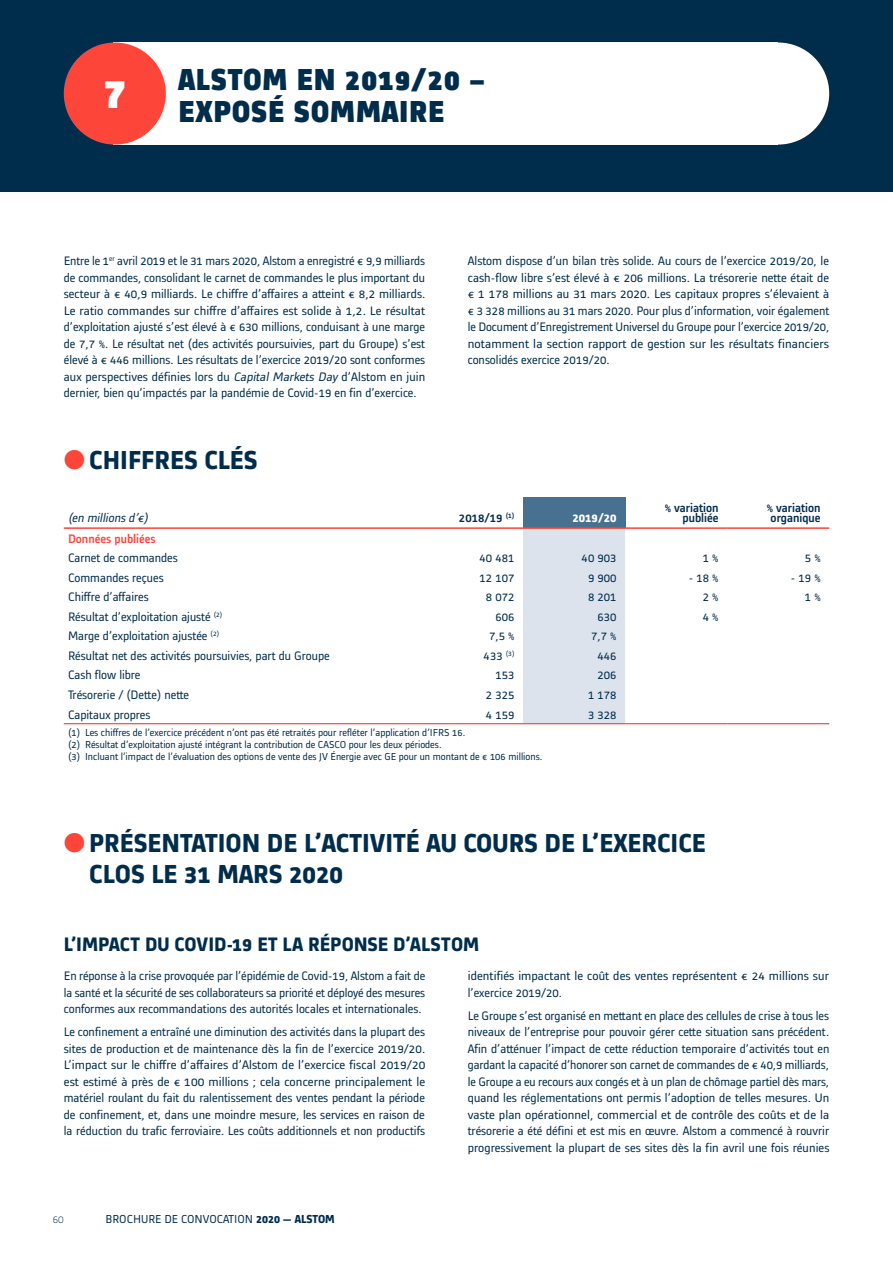
<style>
.page{position:relative;width:893px;height:1263px;background:#fff}
.page>*{position:absolute;margin:0;border:0;box-sizing:border-box;transform-origin:0 0}
.t1{font:900 46.35px "Alstom";color:#fff}
.t2{font:900 31.5px/31.5px "Alstom";letter-spacing:.025em;color:#002d4c}
.t3{font:700 27px/31px "Alstom";color:#002d4c}
.t4{font:700 20.25px "Alstom";color:#002d4c}
.t5{font:12.75px/16.5px "Alstom";color:#002d4c;text-align:justify}
.t6{font:12.75px/16.5px "Alstom";color:#002d4c;scale:1.04 1}
.t7{font:500 12.75px/10.5px "Alstom";color:#002d4c;text-align:right}
.t8{font:italic 12.75px "Alstom";color:#002d4c}
.t9{font:500 12.75px "Alstom";color:#fd4539}
.t10{font:700 12.75px "Alstom";color:#fff}
.t11{font:12px "Alstom";color:#002d4c}
.t12{font:300 11.1px "Alstom";color:#002d4c}
.t13{font:10.5px/12px "Alstom";color:#002d4c}
.s1{font-style:italic}
.s2{color:#fd4539}
.s3{font-weight:700}
</style>
<div class="page">
<div style="left:0;top:0;width:892px;height:191px;background:#002d4c"></div>
<div style="left:122px;top:43px;width:649px;height:102px;background:#fff"></div>
<div style="left:64px;top:43px;width:102px;height:102px;background:#fd4539;border-radius:50%"></div>
<div style="left:727px;top:43px;width:102px;height:102px;background:#fff;border-radius:50%"></div>
<div style="left:523px;top:497px;width:102px;height:31px;background:#487090"></div>
<div style="left:523px;top:529px;width:102px;height:194px;background:#dde3ed"></div>
<hr style="left:64px;top:527px;width:357px;height:2px;background:#fd4539">
<hr style="left:421px;top:527px;width:102px;height:2px;background:#fd4539">
<hr style="left:523px;top:527px;width:102px;height:2px;background:#fd4539">
<hr style="left:625px;top:527px;width:102px;height:2px;background:#fd4539">
<hr style="left:727px;top:527px;width:102px;height:2px;background:#fd4539">
<hr style="left:64px;top:723px;width:357px;height:1px;background:#fd4539">
<hr style="left:421px;top:723px;width:102px;height:1px;background:#fd4539">
<hr style="left:523px;top:723px;width:102px;height:1px;background:#fd4539">
<hr style="left:625px;top:723px;width:102px;height:1px;background:#fd4539">
<hr style="left:727px;top:723px;width:102px;height:1px;background:#fd4539">
<h1 class="t1" style="left:103px;top:61px;width:25px">7</h1>
<h2 class="t2" style="left:179px;top:62px;width:308px">ALSTOM EN 2019/20 –<br>EXPOSÉ SOMMAIRE</h2>
<p class="t5" style="left:64px;top:252px;width:363px">Entre le 1<sup>er</sup> avril 2019 et le 31 mars 2020, Alstom a enregistré € 9,9 milliards de commandes, consolidant le carnet de commandes le plus important du secteur à € 40,9 milliards. Le chiffre d’affaires a atteint € 8,2 milliards.<br>Le ratio commandes sur chiffre d’affaires est solide à 1,2. Le résultat d’exploitation ajusté s’est élevé à € 630 millions, conduisant à une marge de 7,7 %. Le résultat net (des activités poursuivies, part du Groupe) s’est élevé à € 446 millions. Les résultats de l’exercice 2019/20 sont conformes aux perspectives définies lors du <span class="s1">Capital Markets Day</span> d’Alstom en juin dernier, bien qu’impactés par la pandémie de Covid-19 en fin d’exercice.</p>
<p class="t5" style="left:468px;top:252px;width:363px">Alstom dispose d’un bilan très solide. Au cours de l’exercice 2019/20, le cash-flow libre s’est élevé à € 206 millions. La trésorerie nette était de € 1 178 millions au 31 mars 2020. Les capitaux propres s’élevaient à € 3 328 millions au 31 mars 2020. Pour plus d’information, voir également le Document d’Enregistrement Universel du Groupe pour l’exercice 2019/20, notamment la section rapport de gestion sur les résultats financiers consolidés exercice 2019/20.</p>
<h3 class="t3" style="left:64px;top:443px;width:196px"><span class="s2">●</span>CHIFFRES CLÉS</h3>
<p class="t8" style="left:68px;top:509px;width:84px">(en millionsd’€)</p>
<p class="t7" style="left:459px;top:512px;width:57px">2018/19 <sup>(1)</sup></p>
<p class="t10" style="left:572px;top:509px;width:46px">2019/20</p>
<p class="t7" style="left:665px;top:501px;width:55px">% variation publiée</p>
<p class="t7" style="left:767px;top:501px;width:55px;text-align:center">% variation organique</p>
<p class="t9" style="left:68px;top:529px;width:89px">Données publiées</p>
<p class="t5" style="left:68px;top:549px;width:111px">Carnet de commandes</p>
<p class="t5" style="left:480px;top:549px;width:36px">40 481</p>
<p class="t5" style="left:582px;top:549px;width:36px">40 903</p>
<p class="t5" style="left:703px;top:549px;width:17px">1%</p>
<p class="t5" style="left:805px;top:549px;width:17px">5%</p>
<p class="t5" style="left:68px;top:568px;width:97px">Commandes reçues</p>
<p class="t5" style="left:480px;top:568px;width:36px">12 107</p>
<p class="t5" style="left:588px;top:568px;width:30px">9 900</p>
<p class="t5" style="left:689px;top:568px;width:31px">-18%</p>
<p class="t5" style="left:791px;top:568px;width:31px">-19%</p>
<p class="t5" style="left:68px;top:588px;width:82px">Chiffre d’affaires</p>
<p class="t5" style="left:486px;top:588px;width:30px">8 072</p>
<p class="t5" style="left:588px;top:588px;width:30px">8 201</p>
<p class="t5" style="left:703px;top:588px;width:17px">2%</p>
<p class="t5" style="left:805px;top:588px;width:17px">1%</p>
<p class="t5" style="left:68px;top:607px;width:156px">Résultat d’exploitation ajusté <sup>(2)</sup></p>
<p class="t5" style="left:495px;top:607px;width:21px">606</p>
<p class="t5" style="left:597px;top:607px;width:21px">630</p>
<p class="t5" style="left:703px;top:607px;width:17px">4%</p>
<p class="t5" style="left:68px;top:627px;width:153px">Marge d’exploitation ajustée <sup>(2)</sup></p>
<p class="t5" style="left:489px;top:627px;width:27px">7,5 %</p>
<p class="t5" style="left:591px;top:627px;width:27px">7,7 %</p>
<p class="t5" style="left:68px;top:646px;width:263px">Résultat net des activités poursuivies, part du Groupe</p>
<p class="t5" style="left:484px;top:646px;width:32px">433 <sup>(3)</sup></p>
<p class="t5" style="left:597px;top:646px;width:21px">446</p>
<p class="t5" style="left:68px;top:666px;width:74px">Cash flow libre</p>
<p class="t5" style="left:495px;top:666px;width:21px">153</p>
<p class="t5" style="left:597px;top:666px;width:21px">206</p>
<p class="t5" style="left:68px;top:685px;width:123px">Trésorerie / (Dette) nette</p>
<p class="t5" style="left:486px;top:685px;width:30px">2 325</p>
<p class="t5" style="left:588px;top:685px;width:30px">1 178</p>
<p class="t5" style="left:68px;top:705px;width:84px">Capitaux propres</p>
<p class="t5" style="left:486px;top:705px;width:30px">4 159</p>
<p class="t5" style="left:588px;top:705px;width:30px">3 328</p>
<p class="t13" style="left:68px;top:726px;width:476px">(1) Les chiffres de l’exercice précédent n’ont pas été retraités pour refléter l’application d’IFRS 16.<br>(2) Résultat d’exploitation ajusté intégrant la contribution de CASCO pour les deux périodes.<br>(3) Incluant l’impact de l’évaluation des options de vente des JV Énergie avec GE pour un montant de € 106 millions.</p>
<h3 class="t3" style="left:89px;top:825px;width:618px;text-indent:-26px"><span class="s2">●</span>PRÉSENTATION DE L’ACTIVITÉ AU COURS DE L’EXERCICE<br>CLOS LE 31 MARS 2020</h3>
<h3 class="t4" style="left:64px;top:930px;width:417px">L’IMPACT DU COVID-19 ET LA RÉPONSE D’ALSTOM</h3>
<p class="t5" style="left:64px;top:967px;width:363px">En réponse à la crise provoquée par l’épidémie de Covid-19, Alstom a fait de la santé et la sécurité de ses collaborateurs sa priorité et déployé des mesures conformes aux recommandations des autorités locales et internationales.</p>
<p class="t5" style="left:64px;top:1023px;width:363px">Le confinement a entraîné une diminution des activités dans la plupart des sites de production et de maintenance dès la fin de l’exercice 2019/20.<br>L’impact sur le chiffre d’affaires d’Alstom de l’exercice fiscal 2019/20 est estimé à près de € 100 millions ; cela concerne principalement le matériel roulant du fait du ralentissement des ventes pendant la période de confinement, et, dans une moindre mesure, les services en raison de la réduction du trafic ferroviaire. Les coûts additionnels et non productifs</p>
<p class="t6" style="left:468px;top:967px;width:349px">identifiés impactant le coût des ventes représentent € 24 millions sur l’exercice 2019/20.</p>
<p class="t5" style="left:468px;top:1006px;width:363px">Le Groupe s’est organisé en mettant en place des cellules de crise à tous les niveaux de l’entreprise pour pouvoir gérer cette situation sans précédent.<br>Afin d’atténuer l’impact de cette réduction temporaire d’activités tout en gardant la capacité d’honorer son carnet de commandes de € 40,9 milliards, le Groupe a eu recours aux congés et à un plan de chômage partiel dès mars, quand les réglementations ont permis l’adoption de telles mesures. Un vaste plan opérationnel, commercial et de contrôle des coûts et de la trésorerie a été défini et est mis en œuvre. Alstom a commencé à rouvrir progressivement la plupart de ses sites dès la fin avril une fois réunies</p>
<p class="t12" style="left:53px;top:1212px;width:13px">60</p>
<p class="t11" style="left:105px;top:1211px;width:231px">BROCHURE DE CONVOCATION <span class="s3">2020 — ALSTOM</span></p>
</div>
